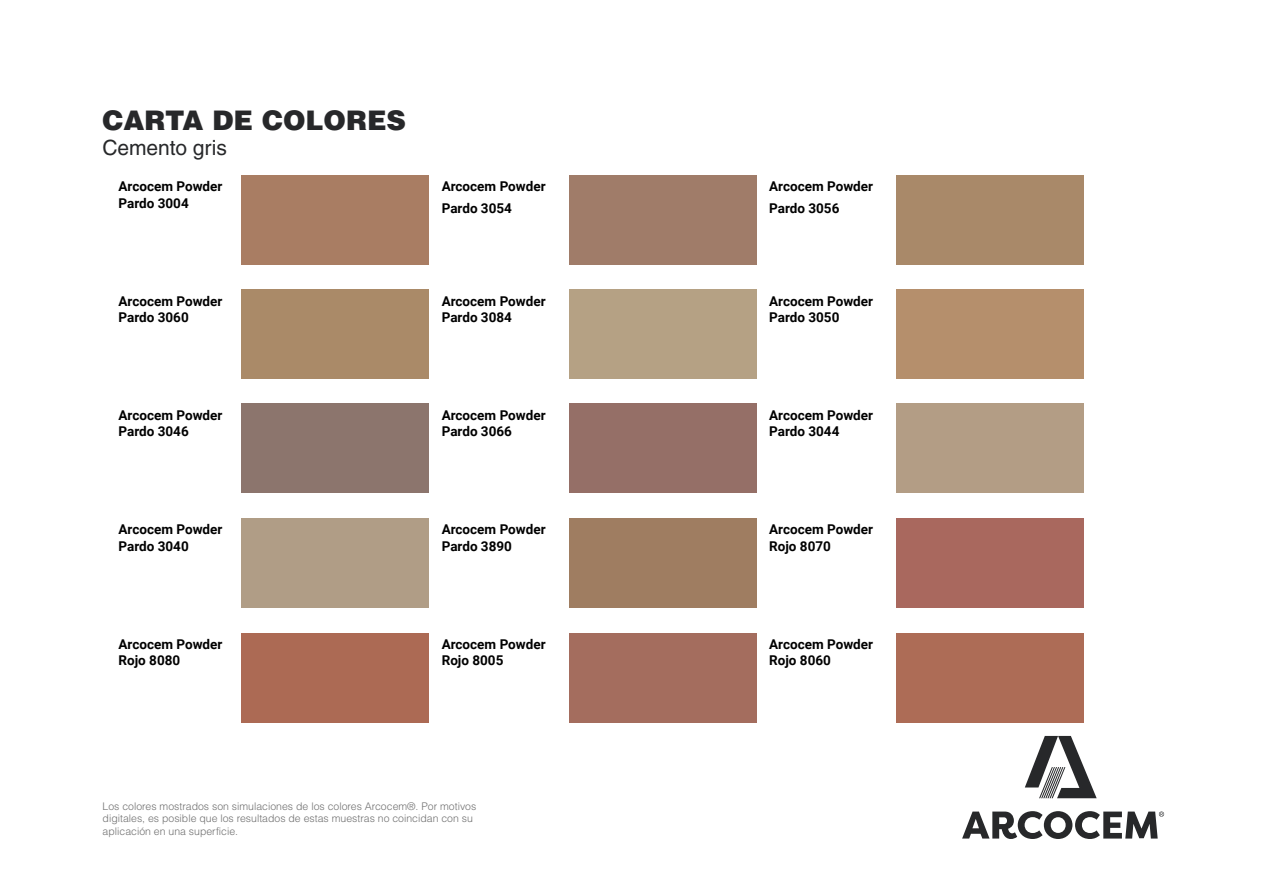
<style>
.page{position:relative;width:1263px;height:893px;background:#fff}
.page>*{position:absolute;margin:0;border:0;box-sizing:border-box;transform-origin:0 0}
.t1{font:900 27px "Helvetica LT Std";color:#27282a}
.t2{font:21px "Helvetica LT Std";color:#27282a}
.t3{font:700 13.5px/16.2px "Roboto";color:#000}
.t4{font:300 10.5px/12.6px "Helvetica LT Std";color:#707070}
</style>
<div class="page">
<svg style="left:1025px;top:736px;width:72px;height:62px"></svg>
<svg style="left:962px;top:811px;width:202px;height:28px"></svg>
<div style="left:242px;top:175px;width:187px;height:90px;background:#a97d63"></div>
<div style="left:569px;top:175px;width:187px;height:90px;background:#a07c69"></div>
<div style="left:897px;top:175px;width:187px;height:90px;background:#a98969"></div>
<div style="left:242px;top:289px;width:187px;height:90px;background:#aa8a68"></div>
<div style="left:569px;top:289px;width:187px;height:90px;background:#b5a184"></div>
<div style="left:897px;top:289px;width:187px;height:90px;background:#b58f6c"></div>
<div style="left:242px;top:404px;width:187px;height:89px;background:#8c756d"></div>
<div style="left:569px;top:404px;width:187px;height:89px;background:#956f67"></div>
<div style="left:897px;top:404px;width:187px;height:89px;background:#b39d85"></div>
<div style="left:242px;top:518px;width:187px;height:90px;background:#b09d86"></div>
<div style="left:569px;top:518px;width:187px;height:90px;background:#9f7d61"></div>
<div style="left:897px;top:518px;width:187px;height:90px;background:#a9685e"></div>
<div style="left:242px;top:633px;width:187px;height:90px;background:#ac6a54"></div>
<div style="left:569px;top:633px;width:187px;height:90px;background:#a46d5e"></div>
<div style="left:897px;top:633px;width:187px;height:90px;background:#ad6c56"></div>
<h1 class="t1" style="left:103px;top:103px;width:305px">CARTA DE COLORES</h1>
<h2 class="t2" style="left:103px;top:136px;width:126px">Cemento gris</h2>
<p class="t3" style="left:119px;top:178px;width:105px">Arcocem Powder<br>Pardo 3004</p>
<p class="t3" style="left:442px;top:175px;width:105px;line-height:21.6px">Arcocem Powder<br>Pardo 3054</p>
<p class="t3" style="left:769px;top:175px;width:105px;line-height:21.6px">Arcocem Powder<br>Pardo 3056</p>
<p class="t3" style="left:119px;top:292px;width:105px">Arcocem Powder<br>Pardo 3060</p>
<p class="t3" style="left:442px;top:292px;width:105px">Arcocem Powder<br>Pardo 3084</p>
<p class="t3" style="left:769px;top:292px;width:105px">Arcocem Powder<br>Pardo 3050</p>
<p class="t3" style="left:119px;top:407px;width:105px">Arcocem Powder<br>Pardo 3046</p>
<p class="t3" style="left:442px;top:407px;width:105px">Arcocem Powder<br>Pardo 3066</p>
<p class="t3" style="left:769px;top:407px;width:105px">Arcocem Powder<br>Pardo 3044</p>
<p class="t3" style="left:119px;top:521px;width:105px">Arcocem Powder<br>Pardo 3040</p>
<p class="t3" style="left:442px;top:521px;width:105px">Arcocem Powder<br>Pardo 3890</p>
<p class="t3" style="left:769px;top:521px;width:105px">Arcocem Powder<br>Rojo 8070</p>
<p class="t3" style="left:119px;top:636px;width:105px">Arcocem Powder<br>Rojo 8080</p>
<p class="t3" style="left:442px;top:636px;width:105px">Arcocem Powder<br>Rojo 8005</p>
<p class="t3" style="left:769px;top:636px;width:105px">Arcocem Powder<br>Rojo 8060</p>
<p class="t4" style="left:103px;top:800px;width:375px">Los colores mostrados son simulaciones de los colores Arcocem®. Por motivos digitales, es posible que los resultados de estas muestras no coincidan con su aplicación en una superficie.</p>
</div>
